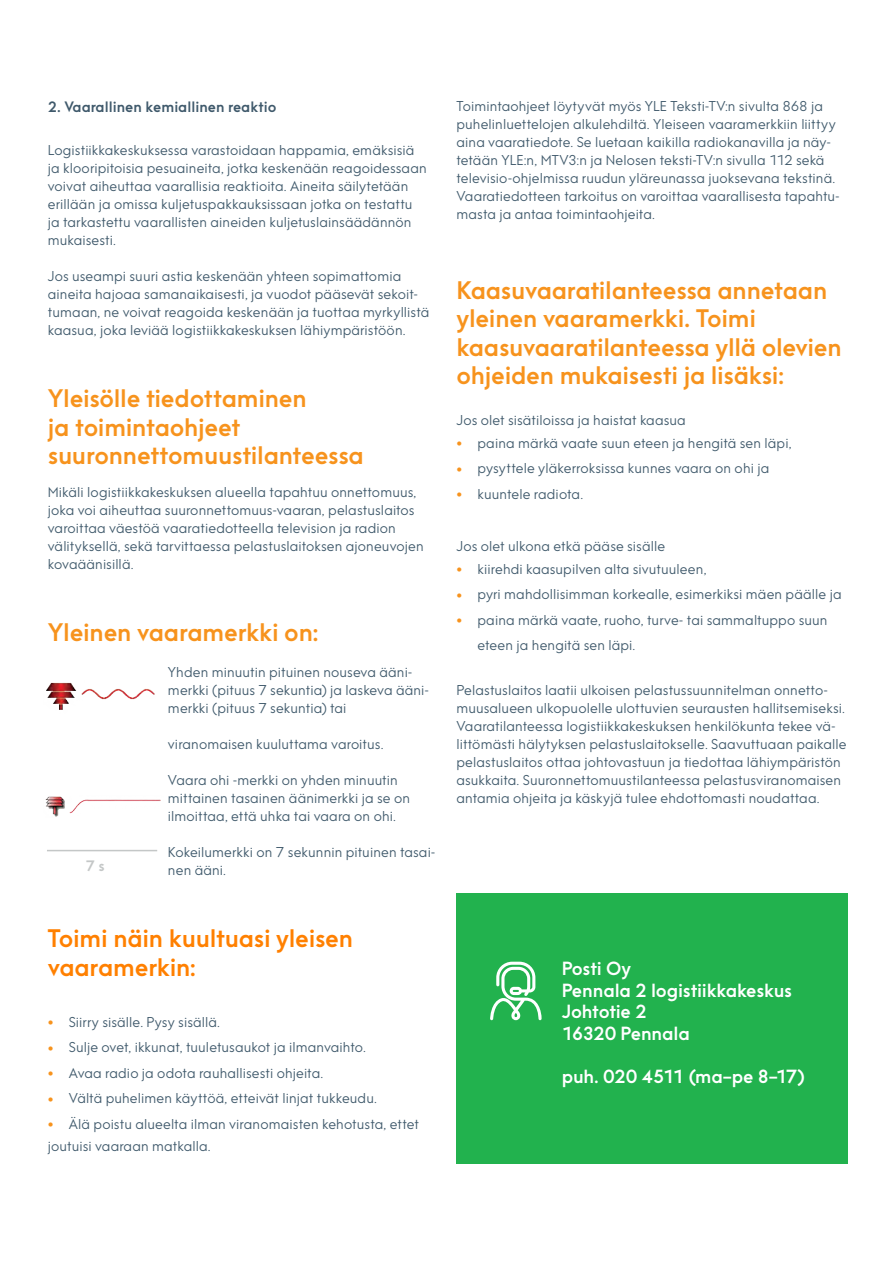
<style>
.page{position:relative;width:893px;height:1263px;background:#fff}
.page>*{position:absolute;margin:0;border:0;box-sizing:border-box;transform-origin:0 0}
.t1{font:500 24px/28.5px "Posti Sans";letter-spacing:-.015em;color:#f7931d}
.t2{font:500 24px/28.5px "Posti Sans";letter-spacing:-.015em;color:#ff8000}
.t3{font:500 18px/21.6px "Posti Sans";letter-spacing:-.015em;color:#fff}
.t4{font:500 14.25px "Posti Sans";color:#3f596b}
.t5{font:500 14.25px "Posti Sans";color:#c4c7c7}
.t6{font:13.5px/18px "Posti Sans";letter-spacing:.005em;color:#3f596b}
.s1{font-weight:700;font-size:18px;color:#f7931d}
</style>
<div class="page">
<hr style="left:47px;top:850px;width:110px;height:1px;background:#c4c7c7">
<div style="left:456px;top:893px;width:391px;height:270px;background:#22b24e"></div>
<svg style="left:490px;top:961px;width:51px;height:59px"></svg>
<img style="left:45px;top:796px;width:116px;height:21px">
<img style="left:46px;top:682px;width:109px;height:28px">
<p class="t4" style="left:48px;top:97px;width:230px">2. Vaarallinen kemiallinen reaktio</p>
<p class="t6" style="left:48px;top:141px;width:380px">Logistiikkakeskuksessa varastoidaan happamia, emäksisiä ja klooripitoisia pesuaineita, jotka keskenään reagoidessaan voivat aiheuttaa vaarallisia reaktioita. Aineita säilytetään erillään ja omissa kuljetuspakkauksissaan jotka on testattu ja tarkastettu vaarallisten aineiden kuljetuslainsäädännön mukaisesti.</p>
<p class="t6" style="left:48px;top:267px;width:383px">Jos useampi suuri astia keskenään yhteen sopimattomia aineita hajoaa samanaikaisesti, ja vuodot pääsevät sekoit&shy;tumaan, ne voivat reagoida keskenään ja tuottaa myrkyllistä kaasua, joka leviää logistiikkakeskuksen lähiympäristöön.</p>
<h1 class="t1" style="left:48px;top:384px;width:317px">Yleisölle tiedottaminen<br>ja toimintaohjeet suuronnettomuustilanteessa</h1>
<p class="t6" style="left:48px;top:483px;width:377px">Mikäli logistiikkakeskuksen alueella tapahtuu onnettomuus, joka voi aiheuttaa suuronnettomuus-vaaran, pelastuslaitos varoittaa väestöä vaaratiedotteella television ja radion välityksellä, sekä tarvittaessa pelastuslaitoksen ajoneuvojen kovaäänisillä.</p>
<h1 class="t1" style="left:48px;top:618px;width:272px">Yleinen vaaramerkki on:</h1>
<p class="t6" style="left:168px;top:663px;width:262px">Yhden minuutin pituinen nouseva ääni&shy;merkki (pituus 7 sekuntia) ja laskeva ääni&shy;merkki (pituus 7 sekuntia) tai</p>
<p class="t6" style="left:168px;top:735px;width:217px">viranomaisen kuuluttama varoitus.</p>
<p class="t6" style="left:168px;top:771px;width:244px">Vaara ohi -merkki on yhden minuutin mittainen tasainen äänimerkki ja se on ilmoittaa, että uhka tai vaara on ohi.</p>
<p class="t6" style="left:168px;top:843px;width:269px">Kokeilumerkki on 7 sekunnin pituinen tasai&shy;nen ääni.</p>
<p class="t5" style="left:86px;top:857px;width:21px">7 s</p>
<h1 class="t2" style="left:48px;top:924px;width:307px">Toimi näin kuultuasi yleisen vaaramerkin:</h1>
<p class="t6" style="left:48px;top:1013px;width:174px"><span class="s1">•</span> Siirry sisälle. Pysy sisällä.</p>
<p class="t6" style="left:48px;top:1038px;width:319px"><span class="s1">•</span> Sulje ovet, ikkunat, tuuletusaukot ja ilmanvaihto.</p>
<p class="t6" style="left:48px;top:1064px;width:277px"><span class="s1">•</span> Avaa radio ja odota rauhallisesti ohjeita.</p>
<p class="t6" style="left:48px;top:1089px;width:330px"><span class="s1">•</span> Vältä puhelimen käyttöä, etteivät linjat tukkeudu.</p>
<p class="t6" style="left:48px;top:1112px;width:372px;line-height:22.5px"><span class="s1">•</span> Älä poistu alueelta ilman viranomaisten kehotusta, ettet joutuisi vaaraan matkalla.</p>
<p class="t6" style="left:456px;top:97px;width:385px">Toimintaohjeet löytyvät myös YLE Teksti-TV:n sivulta 868 ja puhelinluettelojen alkulehdiltä. Yleiseen vaaramerkkiin liittyy aina vaaratiedote. Se luetaan kaikilla radiokanavilla ja näy&shy;tetään YLE:n, MTV3:n ja Nelosen teksti-TV:n sivulla 112 sekä televisio-ohjelmissa ruudun yläreunassa juoksevana tekstinä.<br>Vaaratiedotteen tarkoitus on varoittaa vaarallisesta tapahtu&shy;masta ja antaa toimintaohjeita.</p>
<h1 class="t1" style="left:456px;top:276px;width:387px">Kaasuvaaratilanteessa annetaan yleinen vaaramerkki. Toimi kaasuvaaratilanteessa yllä olevien ohjeiden mukaisesti ja lisäksi:</h1>
<p class="t6" style="left:456px;top:411px;width:231px">Jos olet sisätiloissa ja haistat kaasua</p>
<p class="t6" style="left:456px;top:434px;width:336px"><span class="s1">•</span> paina märkä vaate suun eteen ja hengitä sen läpi,</p>
<p class="t6" style="left:456px;top:459px;width:314px"><span class="s1">•</span> pysyttele yläkerroksissa kunnes vaara on ohi ja</p>
<p class="t6" style="left:456px;top:485px;width:128px"><span class="s1">•</span> kuuntele radiota.</p>
<p class="t6" style="left:456px;top:537px;width:210px">Jos olet ulkona etkä pääse sisälle</p>
<p class="t6" style="left:456px;top:560px;width:251px"><span class="s1">•</span> kiirehdi kaasupilven alta sivutuuleen,</p>
<p class="t6" style="left:456px;top:585px;width:386px"><span class="s1">•</span> pyri mahdollisimman korkealle, esimerkiksi mäen päälle ja</p>
<p class="t6" style="left:477px;top:607px;width:351px;line-height:25.5px;text-indent:-21px"><span class="s1">•</span> paina märkä vaate, ruoho, turve- tai sammaltuppo suun eteen ja hengitä sen läpi.</p>
<p class="t6" style="left:456px;top:681px;width:391px">Pelastuslaitos laatii ulkoisen pelastussuunnitelman onnetto&shy;muusalueen ulkopuolelle ulottuvien seurausten hallitsemiseksi.<br>Vaaratilanteessa logistiikkakeskuksen henkilökunta tekee vä&shy;littömästi hälytyksen pelastuslaitokselle. Saavuttuaan paikalle pelastuslaitos ottaa johtovastuun ja tiedottaa lähiympäristön asukkaita. Suuronnettomuustilanteessa pelastusviranomaisen antamia ohjeita ja käskyjä tulee ehdottomasti noudattaa.</p>
<h2 class="t3" style="left:561px;top:957px;width:232px">Posti Oy<br>Pennala 2 logistiikkakeskus<br>Johtotie 2<br>16320 Pennala</h2>
<h2 class="t3" style="left:561px;top:1065px;width:245px">puh. 020 4511 (ma–pe 8–17)</h2>
</div>
